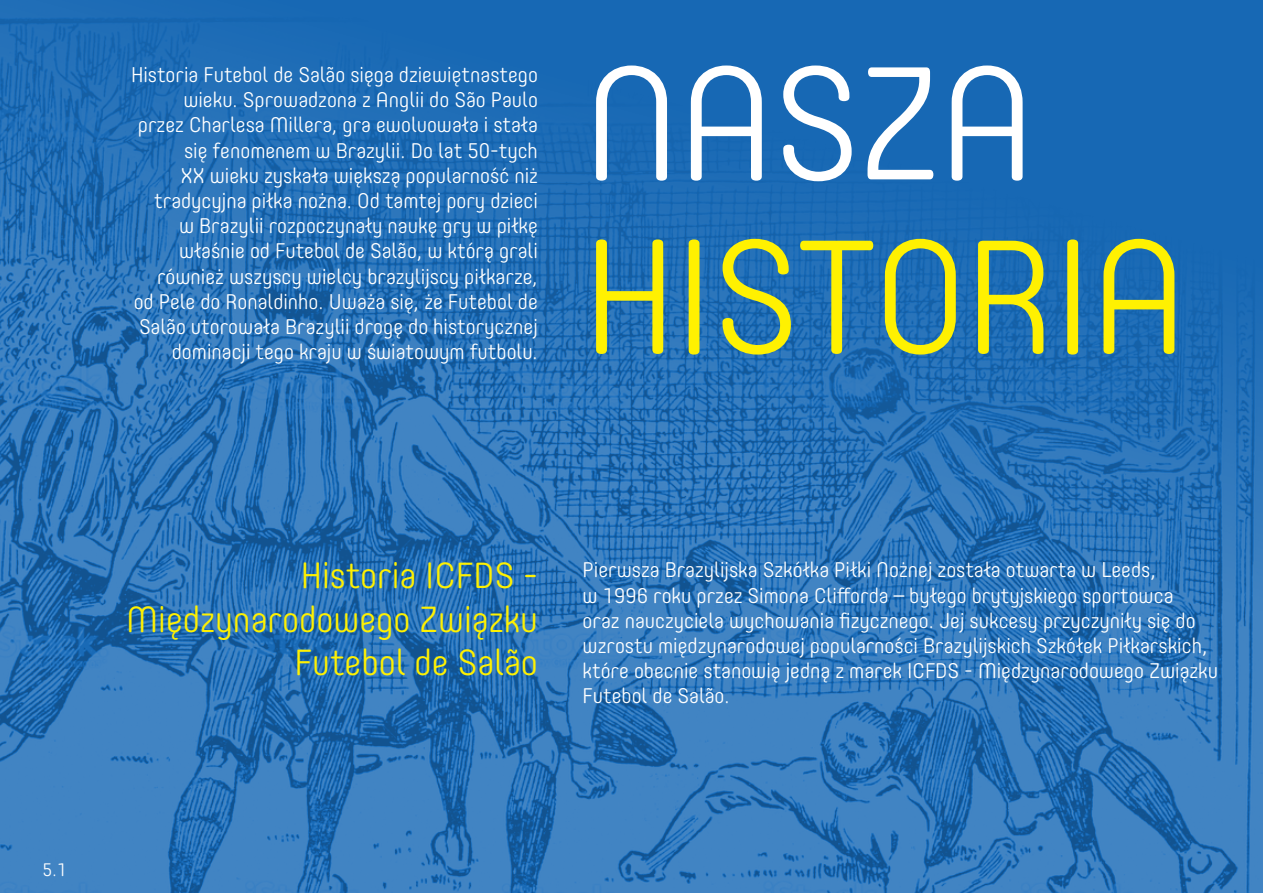
<style>
.page{position:relative;width:1263px;height:893px;background:#fff}
.page>*{position:absolute;margin:0;border:0;box-sizing:border-box;transform-origin:0 0}
.t1{font:300 159px "Core Mellow 35";letter-spacing:-.02em;color:#fff101}
.t2{font:300 159px "Core Mellow 35";letter-spacing:-.02em;color:#fff}
.t3{font:300 36px/43.2px "Core Mellow 35";color:#fff101;text-align:right}
.t4{font:300 21px/25.2px "Core Mellow 35";color:#fff;text-align:right}
.t5{font:300 18px "Core Mellow 35";color:#fff}
</style>
<div class="page">
<img style="left:0;top:0;width:1263px;height:893px">
<p class="t4" style="left:131px;top:61px;width:408px">Historia Futebol de Salão sięga dziewiętnastego wieku. Sprowadzona z Anglii do São Paulo<br>przez Charlesa Millera, gra ewoluowała i stała się fenomenem w Brazylii. Do lat 50-tych<br>XX wieku zyskała większą popularność niż tradycyjna piłka nożna. Od tamtej pory dzieci<br>w Brazylii rozpoczynały naukę gry w piłkę właśnie od Futebol de Salão, w którą grali również wszyscy wielcy brazylijscy piłkarze,<br>od Pele do Ronaldinho. Uważa się, że Futebol de Salão utorowała Brazylii drogę do historycznej dominacji tego kraju w światowym futbolu.</p>
<h1 class="t2" style="left:583px;top:3px;width:455px">NASZA</h1>
<h1 class="t1" style="left:583px;top:176px;width:607px">HISTORIA</h1>
<p class="t5" style="left:43px;top:856px;width:26px">5.1</p>
<h2 class="t3" style="left:126px;top:552px;width:413px">Historia ICFDS -<br>Międzynarodowego Związku<br>Futebol de Salão</h2>
<p class="t4" style="left:583px;top:556px;width:637px;text-align:left">Pierwsza Brazylijska Szkółka Piłki Nożnej została otwarta w Leeds,<br>w 1996 roku przez Simona Clifforda – byłego brytyjskiego sportowca<br>oraz nauczyciela wychowania fizycznego. Jej sukcesy przyczyniły się do wzrostu międzynarodowej popularności Brazylijskich Szkółek Piłkarskich, które obecnie stanowią jedną z marek ICFDS - Międzynarodowego Związku Futebol de Salão.</p>
</div>
